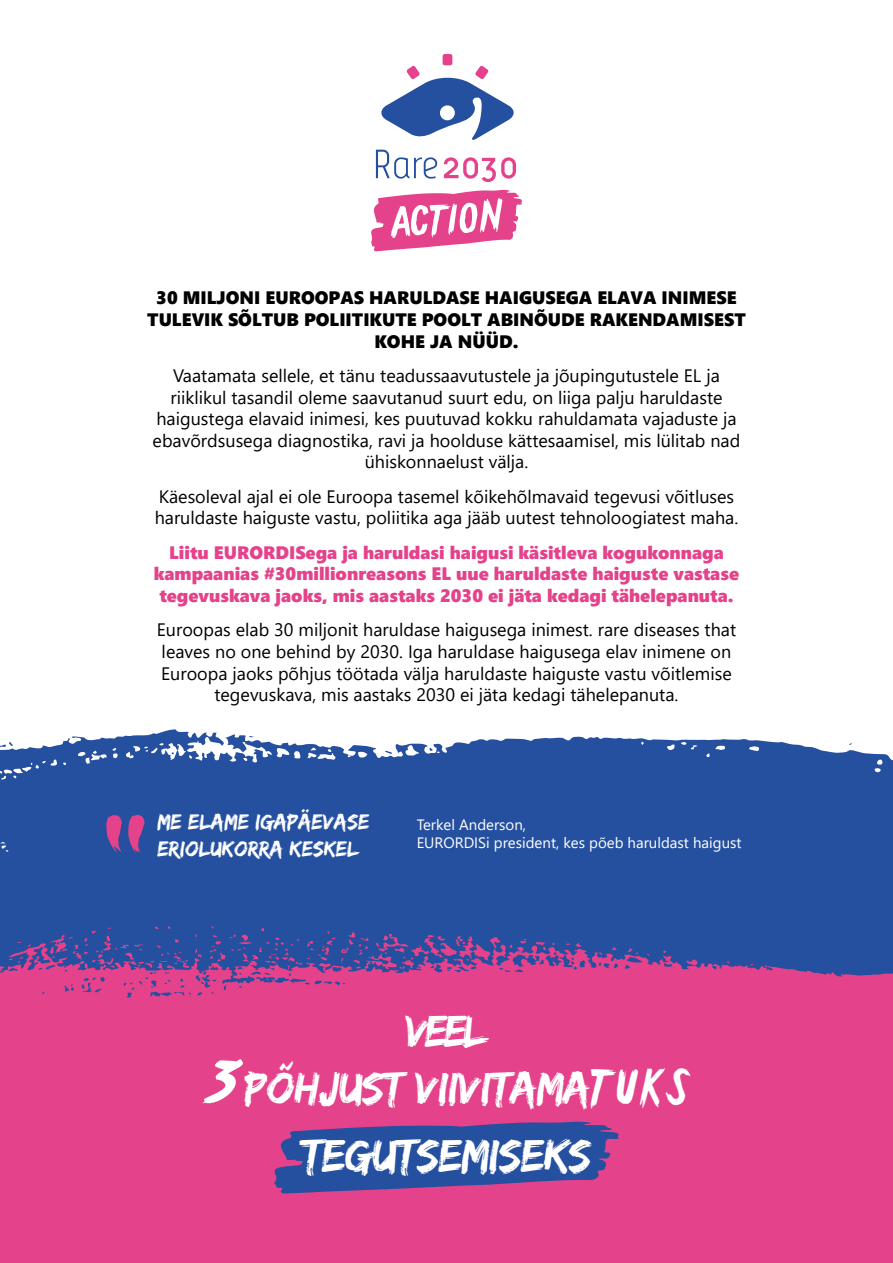
<style>
.page{position:relative;width:893px;height:1263px;background:#fff}
.page>*{position:absolute;margin:0;border:0;box-sizing:border-box;transform-origin:0 0}
.t1{font:47.7px "Edo SZ";letter-spacing:-.02em;color:#fff}
.t2{font:46.5px "Edo SZ";letter-spacing:-.02em;color:#fff}
.t3{font:22.5px/27px "Edo SZ";color:#fff}
.t4{font:18px/21.6px "Segoe UI";color:#000;text-align:center}
.t5{font:18px/21.6px "Segoe UI Black";color:#e4428a;text-align:center}
.t6{font:18px/21.6px "Segoe UI Black";color:#000;text-align:center}
.t7{font:15px/18px "Segoe UI";color:#fff}
.s1{font-family:"Gallow Tree"}
</style>
<div class="page">
<svg style="left:0;top:729px;width:893px;height:214px;background:#355da6"></svg>
<svg style="left:385px;top:751px;width:7px;height:3px"></svg>
<svg style="left:0;top:742px;width:13px;height:6px"></svg>
<svg style="left:429px;top:748px;width:4px;height:3px"></svg>
<div style="left:443px;top:54px;width:9px;height:11px;background:#e4428a;border-radius:2px"></div>
<svg style="left:381px;top:66px;width:133px;height:74px"></svg>
<svg style="left:376px;top:150px;width:61px;height:29px"></svg>
<svg style="left:444px;top:157px;width:72px;height:25px"></svg>
<svg style="left:371px;top:190px;width:151px;height:61px"></svg>
<div style="left:440px;top:105px;width:15px;height:15px;background:#fff;border-radius:50%"></div>
<div style="left:0;top:943px;width:893px;height:320px;background:#e4428a"></div>
<svg style="left:686px;top:959px;width:12px;height:7px"></svg>
<svg style="left:612px;top:947px;width:5px;height:3px"></svg>
<svg style="left:536px;top:942px;width:10px;height:8px"></svg>
<svg style="left:509px;top:944px;width:3px;height:4px"></svg>
<svg style="left:195px;top:948px;width:7px;height:10px"></svg>
<svg style="left:566px;top:943px;width:15px;height:5px"></svg>
<svg style="left:341px;top:932px;width:28px;height:37px"></svg>
<svg style="left:0;top:957px;width:23px;height:16px"></svg>
<svg style="left:628px;top:948px;width:10px;height:7px"></svg>
<svg style="left:520px;top:939px;width:7px;height:5px"></svg>
<svg style="left:50px;top:926px;width:139px;height:42px;background:#3c4e9c"></svg>
<svg style="left:376px;top:933px;width:124px;height:36px;background:#644b97"></svg>
<svg style="left:210px;top:926px;width:125px;height:43px;background:#3b4e9c"></svg>
<svg style="left:106px;top:815px;width:16px;height:38px"></svg>
<svg style="left:128px;top:814px;width:17px;height:39px"></svg>
<svg style="left:272px;top:1121px;width:347px;height:72px;background:#4e4c9a"></svg>
<svg style="left:202px;top:1059px;width:41px;height:44px"></svg>
<p class="t6" style="left:147px;top:286px;width:600px">30 MILJONI EUROOPAS HARULDASE HAIGUSEGA ELAVA INIMESE<br>TULEVIK SÕLTUB POLIITIKUTE POOLT ABINÕUDE RAKENDAMISEST<br>KOHE JA NÜÜD.</p>
<p class="t4" style="left:153px;top:363px;width:589px">Vaatamata sellele, et tänu teadussaavutustele ja jõupingutustele EL ja riiklikul tasandil oleme saavutanud suurt edu, on liiga palju haruldaste haigustega elavaid inimesi, kes puutuvad kokku rahuldamata vajaduste ja ebavõrdsusega diagnostika, ravi ja hoolduse kättesaamisel, mis lülitab nad ühiskonnaelust välja.</p>
<p class="t4" style="left:155px;top:484px;width:585px;text-align:left">Käesoleval ajal ei ole Euroopa tasemel kõikehõlmavaid tegevusi võitluses haruldaste haiguste vastu, poliitika aga jääb uutest tehnoloogiatest maha.</p>
<p class="t5" style="left:154px;top:540px;width:587px">Liitu EURORDISega ja haruldasi haigusi käsitleva kogukonnaga kampaanias #30millionreasons EL uue haruldaste haiguste vastase tegevuskava jaoks, mis aastaks 2030 ei jäta kedagi tähelepanuta.</p>
<p class="t4" style="left:157px;top:617px;width:581px">Euroopas elab 30 miljonit haruldase haigusega inimest. rare diseases that leaves no one behind by 2030. Iga haruldase haigusega elav inimene on Euroopa jaoks põhjus töötada välja haruldaste haiguste vastu võitlemise tegevuskava, mis aastaks 2030 ei jäta kedagi tähelepanuta.</p>
<p class="t3" style="left:157px;top:808px;width:214px">ME ELAME IGAPÄEVASE<br>ERIOLUKORRA KESKEL</p>
<p class="t7" style="left:417px;top:815px;width:326px">Terkel Anderson,<br>EURORDISi president, kes põeb haruldast haigust</p>
<h2 class="t2" style="left:406px;top:1004px;width:83px">VEEL</h2>
<h2 class="t2" style="left:244px;top:1060px;width:448px">PÕHJUST VIIVITAMA<span class="s1">TUKS</span></h2>
<h1 class="t1" style="left:301px;top:1127px;width:292px">TEGUTSEMISEKS</h1>
</div>
